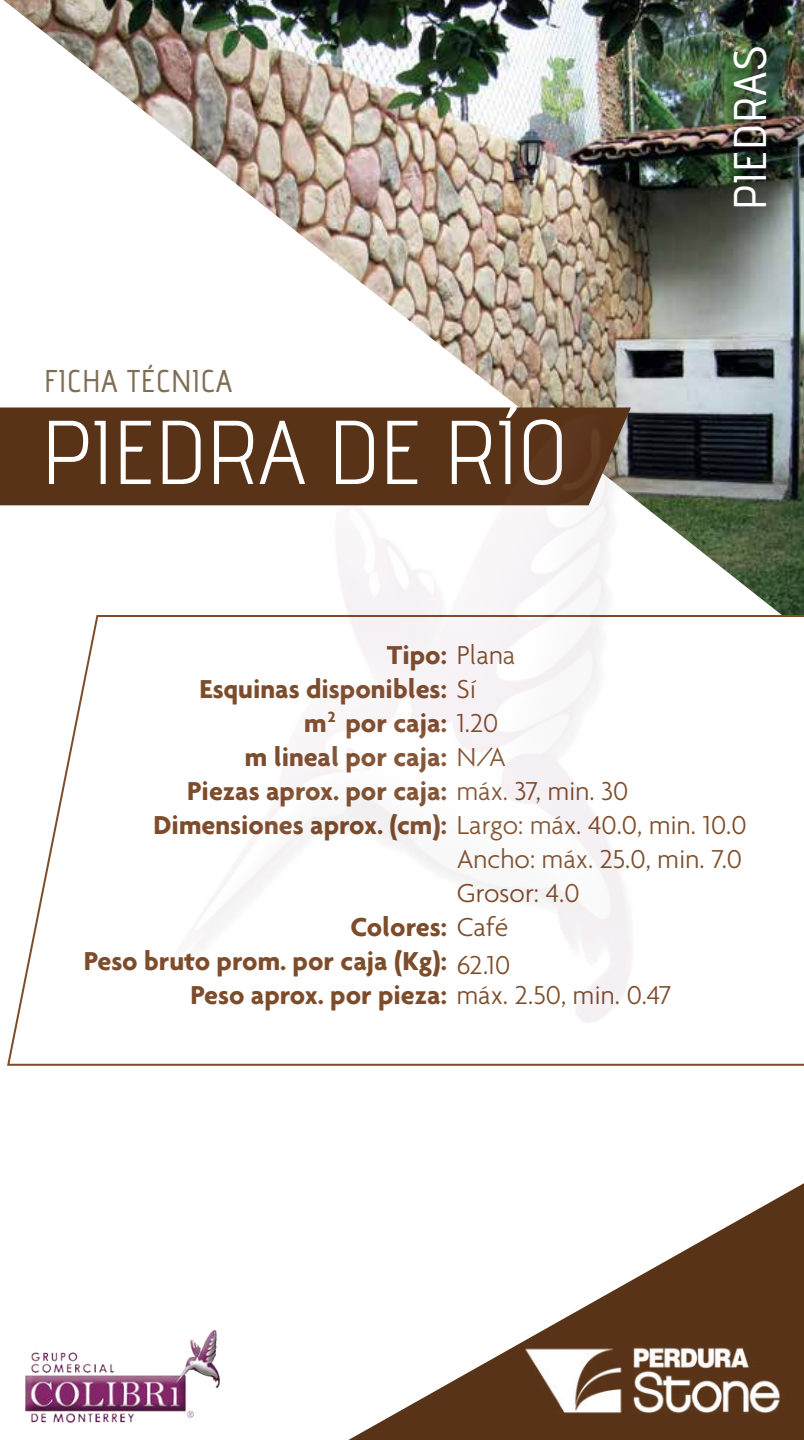
<style>
.page{position:relative;width:804px;height:1440px;background:#fff}
.page>*{position:absolute;margin:0;border:0;box-sizing:border-box;transform-origin:0 0}
.t1{font:90.4px "advent";color:#fff}
.t2{font:45.8px "advent Bd 1";letter-spacing:.02em;color:#fff}
.t3{font:31.4px "advent Bd 1";letter-spacing:.02em;color:#7f6e54}
.t4{font:700 28px/34px "Agenda";color:#7d4c2b}
.t5{font:300 28px/30px "Agenda";color:#7d4c2b}
.t6{font:700 16px "Agenda";color:#7d4c2b}
.s1{font-weight:300}
.s2{font-weight:700}
</style>
<div class="page">
<img style="left:3px;top:0;width:801px;height:614px">
<svg style="left:7px;top:614px;width:797px;height:452px"></svg>
<div style="left:0;top:408px;width:631px;height:97px;background:#583317"></div>
<svg style="left:348px;top:1183px;width:456px;height:257px"></svg>
<img style="left:165px;top:415px;width:474px;height:610px">
<img style="left:25px;top:1330px;width:195px;height:92px">
<img style="left:518px;top:1284px;width:269px;height:156px">
<p class="t3" style="left:44px;top:362px;width:190px">FICHA TÉCNICA</p>
<h1 class="t1" style="left:41px;top:397px;width:528px">PIEDRA DE RÍO</h1>
<h2 class="t2" style="left:722px;top:210px;width:166px;rotate:-90deg">PIEDRAS</h2>
<p class="t4" style="left:199px;top:638px;width:318px;text-indent:187px">Tipo: <span class="s1">Plana<br></span>Esquinas disponibles: <span class="s1">Sí</span></p>
<p class="t4" style="left:304px;top:706px;width:196px">m por caja: <span class="s1">1.20</span></p>
<p class="t4" style="left:245px;top:739px;width:263px">m lineal por caja: <span class="s1">N/A</span></p>
<p class="t4" style="left:187px;top:773px;width:443px">Piezas aprox. por caja: <span class="s1">máx. 37, min. 30</span></p>
<p class="t5" style="left:154px;top:810px;width:595px"><span class="s2">Dimensiones aprox. (cm):</span> Largo: máx. 40.0, min. 10.0</p>
<p class="t5" style="left:457px;top:844px;width:287px">Ancho: máx. 25.0, min. 7.0</p>
<p class="t5" style="left:457px;top:878px;width:124px">Grosor: 4.0</p>
<p class="t4" style="left:350px;top:909px;width:160px">Colores: <span class="s1">Café</span></p>
<p class="t5" style="left:191px;top:949px;width:482px;text-indent:266px">62.10<br><span class="s2">Peso aprox. por pieza:</span> máx. 2.50, min. 0.47</p>
<p class="t6" style="left:328px;top:707px;width:9px">2</p>
<p class="t4" style="left:84px;top:943px;width:365px">Peso bruto prom. por caja (Kg):</p>
</div>
